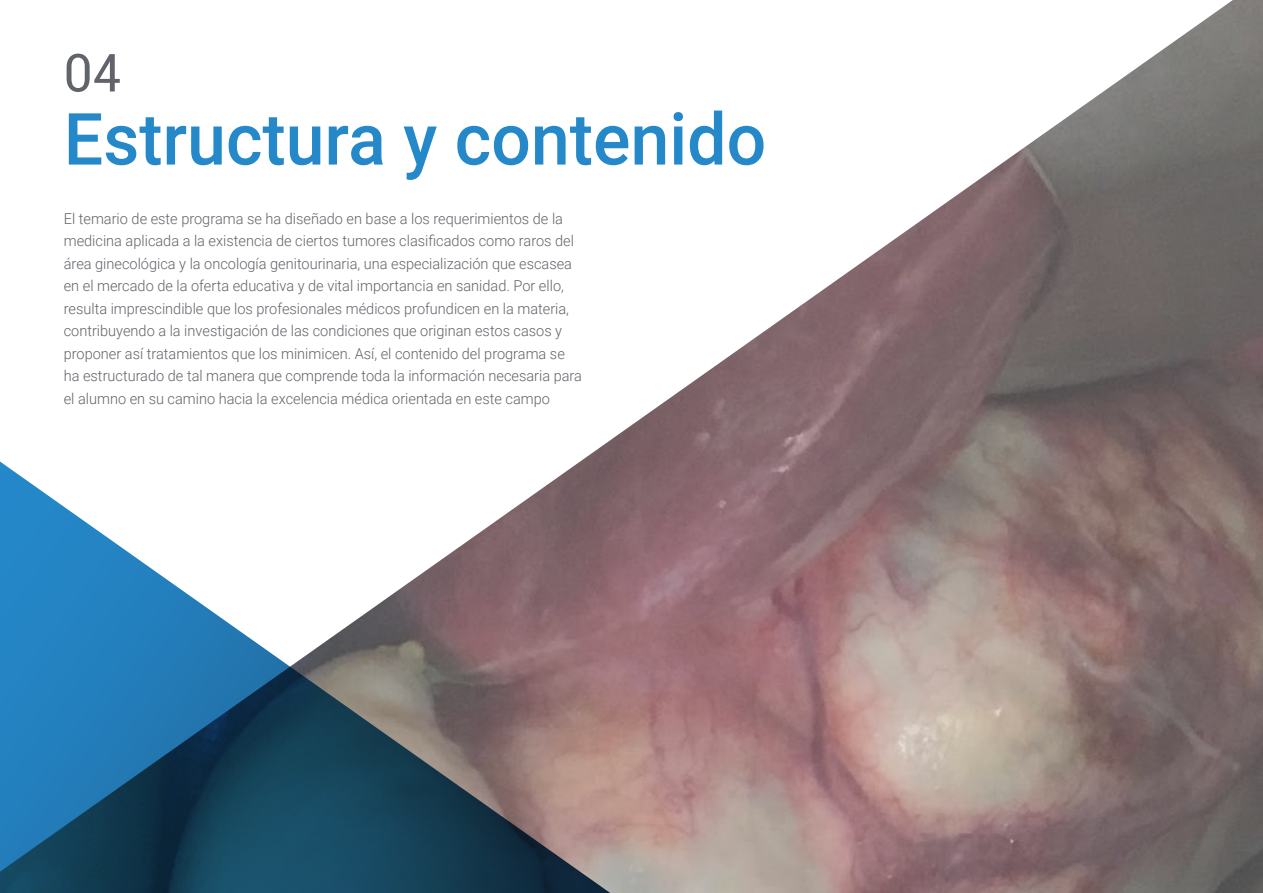
<style>
.page{position:relative;width:1263px;height:893px;background:#fff}
.page>*{position:absolute;margin:0;border:0;box-sizing:border-box;transform-origin:0 0}
.t1{font:500 72px "Roboto";color:#2488c9}
.t2{font:52.5px "Roboto";color:#61646a}
.t3{font:300 15px/22.5px "Roboto";color:#61646a}
</style>
<div class="page">
<img style="left:602px;top:0;width:661px;height:893px">
<svg style="left:0;top:446px;width:640px;height:447px"></svg>
<h2 class="t2" style="left:64px;top:36px;width:59px">04</h2>
<h1 class="t1" style="left:64px;top:89px;width:704px">Estructura y contenido</h1>
<p class="t3" style="left:64px;top:207px;width:520px">El temario de este programa se ha diseñado en base a los requerimientos de la medicina aplicada a la existencia de ciertos tumores clasificados como raros del área ginecológica y la oncología genitourinaria, una especialización que escasea en el mercado de la oferta educativa y de vital importancia en sanidad. Por ello, resulta imprescindible que los profesionales médicos profundicen en la materia, contribuyendo a la investigación de las condiciones que originan estos casos y proponer así tratamientos que los minimicen. Así, el contenido del programa se ha estructurado de tal manera que comprende toda la información necesaria para el alumno en su camino hacia la excelencia médica orientada en este campo</p>
</div>
